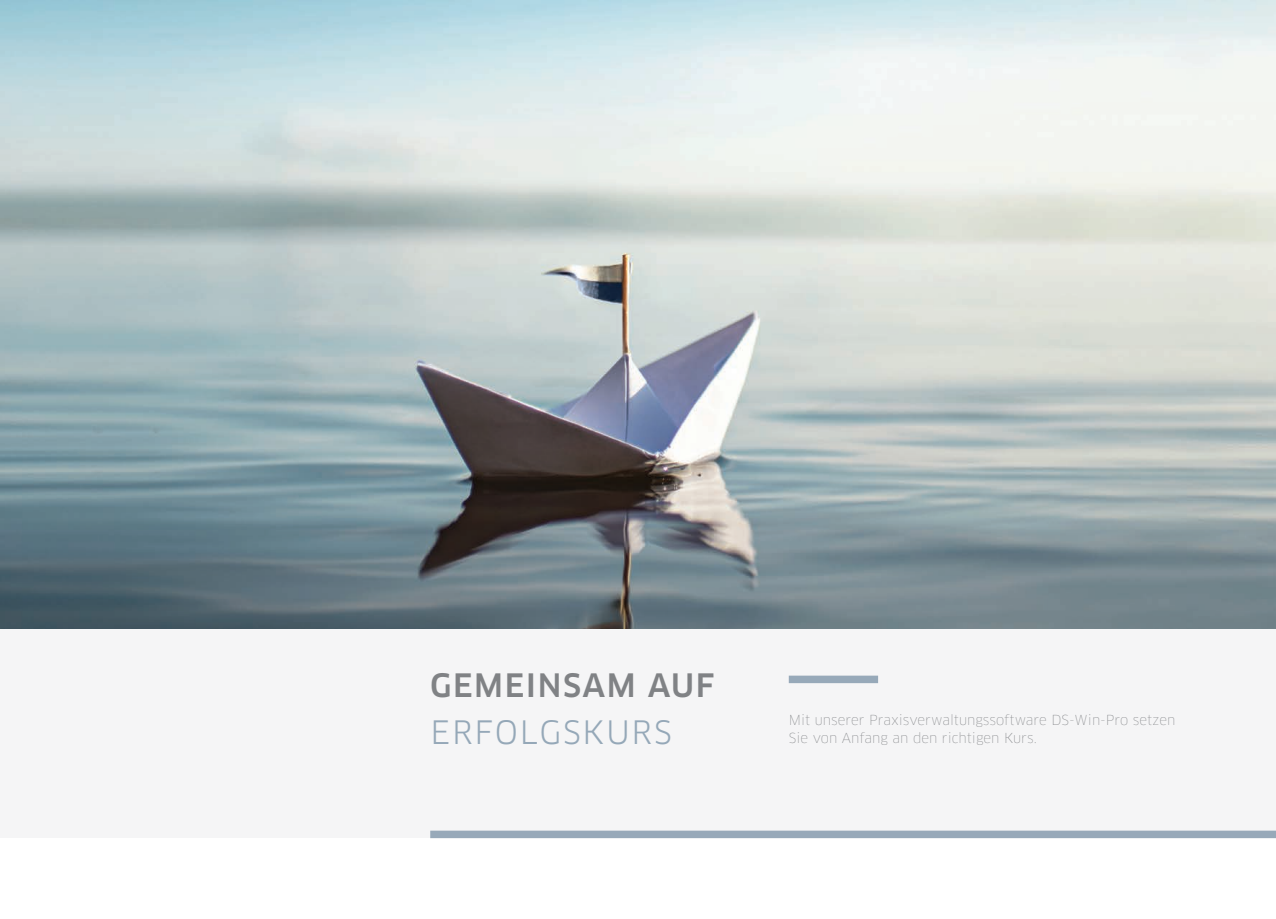
<style>
.page{position:relative;width:1276px;height:919px;background:#fff}
.page>*{position:absolute;margin:0;border:0;box-sizing:border-box;transform-origin:0 0}
.t1{font:500 31.5px "Clan Pro";letter-spacing:.05em;color:#808285}
.t2{font:31.5px "Clan Pro";letter-spacing:.06em;color:#95a8b8}
.t3{font:100 13.5px/18px "Clan Pro";color:#808285}
</style>
<div class="page">
<img style="left:0;top:0;width:1276px;height:629px">
<div style="left:0;top:629px;width:1276px;height:209px;background:#f5f5f6"></div>
<div style="left:789px;top:675px;width:89px;height:8px;background:#97a9b9"></div>
<div style="left:430px;top:830px;width:846px;height:8px;background:#97a9b9"></div>
<h1 class="t1" style="left:430px;top:669px;width:286px">GEMEINSAM AUF</h1>
<h1 class="t2" style="left:430px;top:716px;width:243px">ERFOLGSKURS</h1>
<p class="t3" style="left:789px;top:711px;width:388px">Mit unserer Praxisverwaltungssoftware DS-Win-Pro setzen<br>Sie von Anfang an den richtigen Kurs.</p>
</div>
